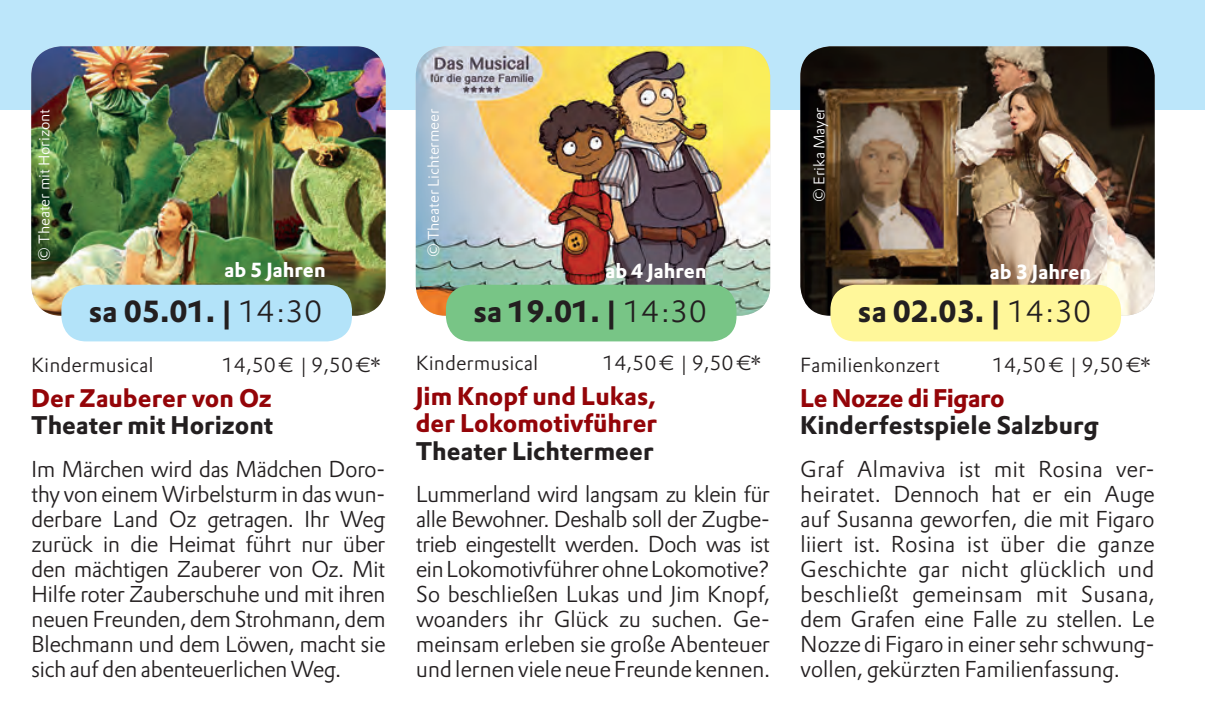
<style>
.page{position:relative;width:1205px;height:709px;background:#fff}
.page>*{position:absolute;margin:0;border:0;box-sizing:border-box;transform-origin:0 0}
.t1{font:700 30px "DTL Prokyon TOT";color:#231f20}
.t2{font:700 25px "DTL Prokyon TOT";color:#231f20}
.t3{font:700 25px/27.5px "DTL Prokyon TOT";color:#940408}
.t4{font:700 25px "DTL Prokyon TOT";letter-spacing:-.02em;color:#940408}
.t5{font:300 22.5px/25px "DTL Prokyon TOT";letter-spacing:-.02em;color:#231f20;text-align:justify}
.t6{font:300 20px "DTL Prokyon TOT";color:#231f20}
.t7{font:700 20px "DTL Prokyon TOT";color:#fff}
.t8{font:300 15px "DTL Prokyon TOT";color:#fff}
.s1{font-weight:300}
</style>
<div class="page">
<div style="left:0;top:0;width:1205px;height:109px;background:#bce6fa"></div>
<img style="left:31px;top:46px;width:355px;height:270px">
<div style="left:61px;top:285px;width:291px;height:56px;background:#b3e3f9;border-radius:25px"></div>
<img style="left:800px;top:46px;width:354px;height:270px">
<div style="left:830px;top:285px;width:291px;height:56px;background:#fff79a;border-radius:25px"></div>
<img style="left:416px;top:46px;width:354px;height:270px">
<div style="left:446px;top:285px;width:290px;height:56px;background:#78c586;border-radius:25px"></div>
<p class="t8" style="left:35px;top:260px;width:153px;rotate:-90deg">© Theater mit Horizont</p>
<p class="t8" style="left:424px;top:257px;width:150px;rotate:-90deg">© Theater Lichtermeer</p>
<p class="t8" style="left:810px;top:202px;width:96px;rotate:-90deg">© Erika Mayer</p>
<p class="t7" style="left:224px;top:257px;width:103px">ab 5 Jahren</p>
<p class="t7" style="left:605px;top:257px;width:103px">ab 4 Jahren</p>
<p class="t7" style="left:989px;top:259px;width:103px">ab 3 Jahren</p>
<h1 class="t1" style="left:89px;top:292px;width:235px">sa 05.01. | <span class="s1">14:30</span></h1>
<p class="t6" style="left:31px;top:352px;width:124px">Kindermusical</p>
<p class="t6" style="left:222px;top:352px;width:161px">14,50 € | 9,50 €*</p>
<p class="t3" style="left:31px;top:384px;width:242px">Der Zauberer von Oz</p>
<p class="t2" style="left:31px;top:408px;width:243px">Theater mit Horizont</p>
<p class="t5" style="left:31px;top:456px;width:356px">Im Märchen wird das Mädchen Doro&shy;thy von einem Wirbelsturm in das wun&shy;derbare Land Oz getragen. Ihr Weg zurück in die Heimat führt nur über den mächtigen Zauberer von Oz. Mit Hilfe roter Zauberschuhe und mit ihren neuen Freunden, dem Strohmann, dem Blechmann und dem Löwen, macht sie sich auf den abenteuerlichen Weg.</p>
<h1 class="t1" style="left:473px;top:292px;width:235px">sa 19.01. | <span class="s1">14:30</span></h1>
<p class="t6" style="left:416px;top:350px;width:124px">Kindermusical</p>
<p class="t6" style="left:602px;top:350px;width:161px">14,50 € | 9,50 €*</p>
<p class="t3" style="left:416px;top:382px;width:243px">Jim Knopf und Lukas, der Lokomotivführer</p>
<p class="t2" style="left:416px;top:434px;width:239px">Theater Lichtermeer</p>
<p class="t5" style="left:416px;top:482px;width:356px">Lummerland wird langsam zu klein für alle Bewohner. Deshalb soll der Zugbe&shy;trieb eingestellt werden. Doch was ist ein Lokomotivführer ohne Lokomotive?<br>So beschließen Lukas und Jim Knopf, woanders ihr Glück zu suchen. Ge&shy;meinsam erleben sie große Abenteuer und lernen viele neue Freunde kennen.</p>
<h1 class="t1" style="left:858px;top:292px;width:235px">sa 02.03. | <span class="s1">14:30</span></h1>
<p class="t6" style="left:800px;top:352px;width:141px">Familienkonzert</p>
<p class="t6" style="left:992px;top:352px;width:161px">14,50 € | 9,50 €*</p>
<p class="t4" style="left:800px;top:381px;width:206px">Le Nozze di Figaro</p>
<p class="t2" style="left:800px;top:408px;width:300px">Kinderfestspiele Salzburg</p>
<p class="t5" style="left:800px;top:456px;width:356px">Graf Almaviva ist mit Rosina ver&shy;heiratet. Dennoch hat er ein Auge auf Susanna geworfen, die mit Figaro liiert ist. Rosina ist über die ganze Geschichte gar nicht glücklich und beschließt gemeinsam mit Susana, dem Grafen eine Falle zu stellen. Le Nozze di Figaro in einer sehr schwung&shy;vollen, gekürzten Familienfassung.</p>
</div>
